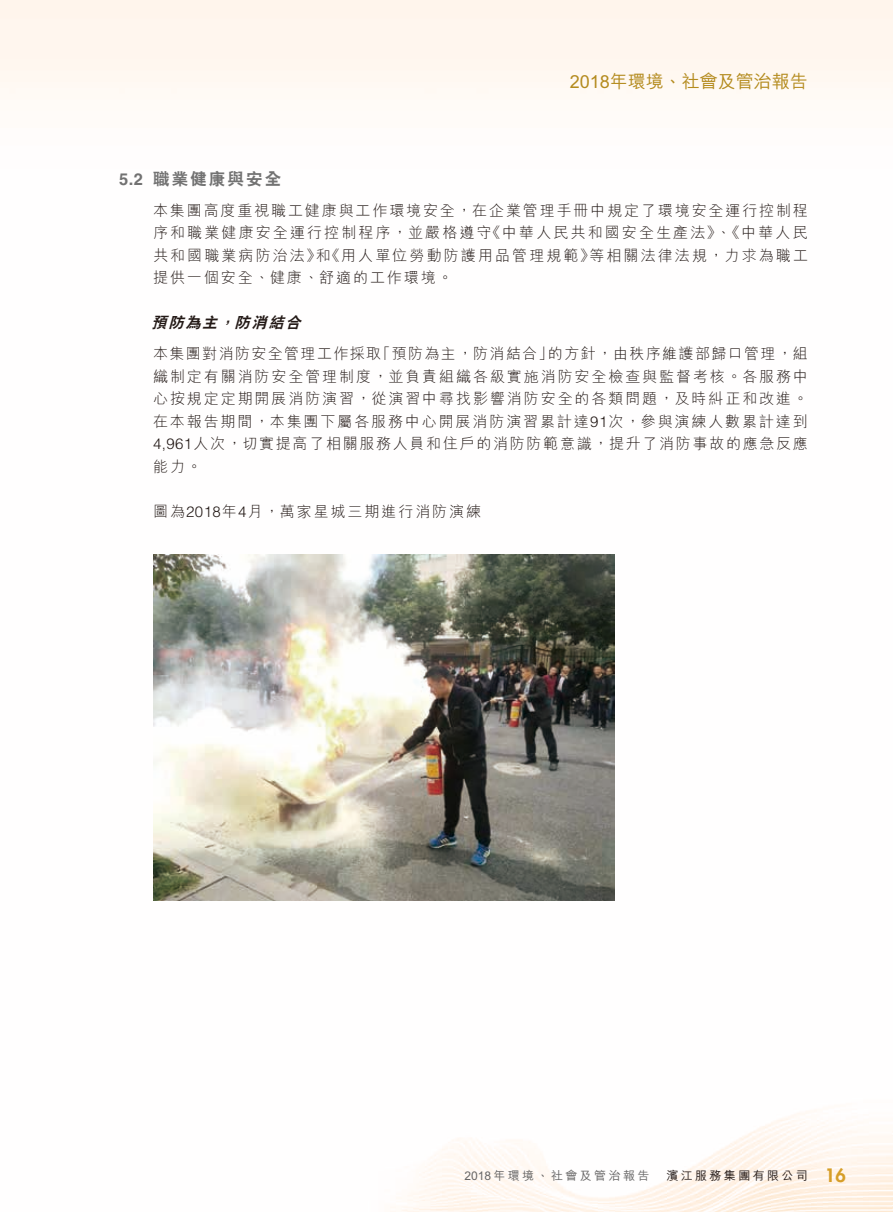
<style>
.page{position:relative;width:893px;height:1212px;background:#fff}
.page>*{position:absolute;margin:0;border:0;box-sizing:border-box;transform-origin:0 0}
.t1{font:500 18px "M Hei HK";color:#b48b1e}
.t2{font:800 18px "Futura Std";color:#d69e28}
.t3{font:800 16.5px "C Hei 2 HK";letter-spacing:.13em;color:#727272}
.t4{font:700 16.5px "Helvetica LT Std";color:#727272}
.t5{font:300 15px/22.5px "M Hei HK";letter-spacing:.13em;color:#231916}
.t6{font:300 15px "M Hei HK";letter-spacing:.095em;color:#231916}
.t7{font:italic 800 15px "C Hei 2 HK";color:#231916}
.t8{font:500 12px "M Hei HK";letter-spacing:.2em;color:#666565}
.t9{font:500 12px "M Hei HK";letter-spacing:.2em;color:#231916}
.s1{font-family:"Helvetica LT Std"}
</style>
<div class="page">
<img style="left:0;top:0;width:893px;height:1212px">
<img style="left:153px;top:554px;width:462px;height:346px">
<p class="t1" style="left:570px;top:69px;width:240px">2018年環境、社會及管治報告</p>
<p class="t4" style="left:119px;top:169px;width:25px">5.2</p>
<p class="t3" style="left:153px;top:170px;width:130px">職業健康與安全</p>
<p class="t5" style="left:153px;top:199px;width:656px;text-align:right">本集團高度重視職工健康與工作環境安全，在企業管理手冊中規定了環境安全運行控制程《中華人民共和國安全生產法》、《中華人民</p>
<p class="t5" style="left:153px;top:221px;width:340px">序和職業健康安全運行控制程序，並嚴格遵守</p>
<p class="t5" style="left:153px;top:244px;width:443px">共和國職業病防治法》《用人單位勞動防護用品管理規範》</p>
<p class="t5" style="left:589px;top:244px;width:220px">等相關法律法規，力求為職工</p>
<p class="t5" style="left:153px;top:244px;width:301px;text-indent:163px">和<br>提供一個安全、健康、舒適的工作環境。</p>
<p class="t7" style="left:235px;top:315px;width:71px">防消結合</p>
<p class="t7" style="left:152px;top:315px;width:88px">預防為主，</p>
<p class="t6" style="left:548px;top:346px;width:262px">的方針，由秩序維護部歸口管理，組</p>
<p class="t6" style="left:376px;top:346px;width:180px">「預防為主，防消結合」</p>
<p class="t5" style="left:153px;top:342px;width:656px">本集團對消防安全管理工作採取<br>織制定有關消防安全管理制度，並負責組織各級實施消防安全檢查與監督考核。各服務中心按規定定期開展消防演習，從演習中尋找影響消防安全的各類問題，及時糾正和改進。在本報告期間，本集團下屬各服務中心開展消防演習累計達<span class="s1">91</span>次，參與演練人數累計達到<span class="s1">4,961</span>人次，切實提高了相關服務人員和住戶的消防防範意識，提升了消防事故的應急反應能力。</p>
<p class="t5" style="left:153px;top:500px;width:330px">圖為<span class="s1">2018</span>年<span class="s1">4</span>月，萬家星城三期進行消防演練</p>
<p class="t8" style="left:464px;top:1167px;width:187px">2018年環境、社會及管治報告</p>
<p class="t9" style="left:666px;top:1167px;width:143px">濱江服務集團有限公司</p>
<p class="t2" style="left:825px;top:1164px;width:22px">16</p>
</div>
